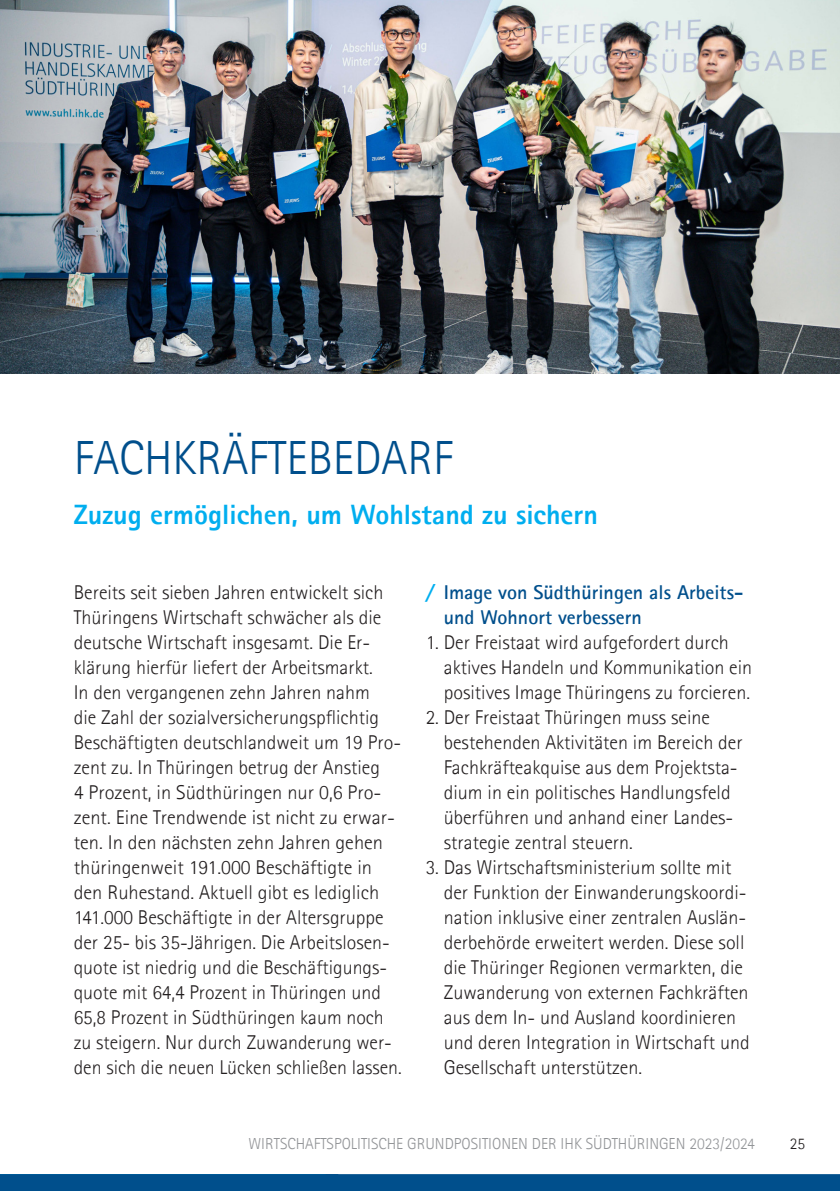
<style>
.page{position:relative;width:840px;height:1191px;background:#fff}
.page>*{position:absolute;margin:0;border:0;box-sizing:border-box;transform-origin:0 0}
.Headlines_VERSALIEN{font:300 48px "Rotis Sans Serif Pro";color:#004f8c}
.Headlines_VERSALIEN-2{font:800 28px "Rotis Sans Serif Pro";color:#00aeef}
.Copy_Text{font:300 20px/25px "Rotis Sans Serif Pro";color:#231f20}
.Copy_Text-2{font:700 20px/25px "Rotis Sans Serif Pro";color:#004f8c}
.t1{font:300 16px "Rotis Sans Serif Pro";color:#939598}
.t2{font:300 16px "Rotis Sans Serif Pro";color:#231f20}
.s1{font-weight:800;font-style:italic;color:#00aeef}
</style>
<div class="page">
<div style="left:0;top:1174px;width:839px;height:17px;background:#004f8c"></div>
<img style="left:0;top:0;width:839px;height:374px">
<p class="Headlines_VERSALIEN" style="left:74px;top:430px;width:380px">FACHKRÄFTEBEDARF</p>
<p class="Headlines_VERSALIEN-2" style="left:74px;top:496px;width:525px">Zuzug ermöglichen, um Wohlstand zu sichern</p>
<p class="Copy_Text" style="left:74px;top:580px;width:329px">Bereits seit sieben Jahren entwickelt sich Thüringens Wirtschaft schwächer als die deutsche Wirtschaft insgesamt. Die Er&shy;klärung hierfür liefert der Arbeitsmarkt.<br>In den vergangenen zehn Jahren nahm<br>die Zahl der sozialversicherungspflichtig Beschäftigten deutschlandweit um 19 Pro&shy;zent zu. In Thüringen betrug der Anstieg<br>4 Prozent, in Südthüringen nur 0,6 Pro&shy;zent. Eine Trendwende ist nicht zu erwar&shy;ten. In den nächsten zehn Jahren gehen thüringenweit 191.000 Beschäftigte in den Ruhestand. Aktuell gibt es lediglich 141.000 Beschäftigte in der Altersgruppe der 25- bis 35-Jährigen. Die Arbeitslosen&shy;quote ist niedrig und die Beschäftigungs&shy;quote mit 64,4 Prozent in Thüringen und 65,8 Prozent in Südthüringen kaum noch zu steigern. Nur durch Zuwanderung wer&shy;den sich die neuen Lücken schließen lassen.</p>
<p class="Copy_Text-2" style="left:443px;top:579px;width:301px;text-indent:-18px"><span class="s1">/</span> Image von Südthüringen als Arbeits&shy;und Wohnort verbessern</p>
<p class="Copy_Text" style="left:443px;top:630px;width:310px;text-indent:-18px">1. Der Freistaat wird aufgefordert durch aktives Handeln und Kommunikation ein positives Image Thüringens zu forcieren.</p>
<p class="Copy_Text" style="left:443px;top:705px;width:300px;text-indent:-18px">2. Der Freistaat Thüringen muss seine bestehenden Aktivitäten im Bereich der Fachkräfteakquise aus dem Projektsta&shy;dium in ein politisches Handlungsfeld überführen und anhand einer Landes&shy;strategie zentral steuern.</p>
<p class="Copy_Text" style="left:443px;top:855px;width:307px;text-indent:-18px">3. Das Wirtschaftsministerium sollte mit der Funktion der Einwanderungskoordi&shy;nation inklusive einer zentralen Auslän&shy;derbehörde erweitert werden. Diese soll die Thüringer Regionen vermarkten, die Zuwanderung von externen Fachkräften aus dem In- und Ausland koordinieren und deren Integration in Wirtschaft und Gesellschaft unterstützen.</p>
<p class="t1" style="left:248px;top:1134px;width:507px">WIRTSCHAFTSPOLITISCHE GRUNDPOSITIONEN DER IHK SÜDTHÜRINGEN 2023/2024</p>
<p class="t2" style="left:789px;top:1134px;width:17px">25</p>
</div>
